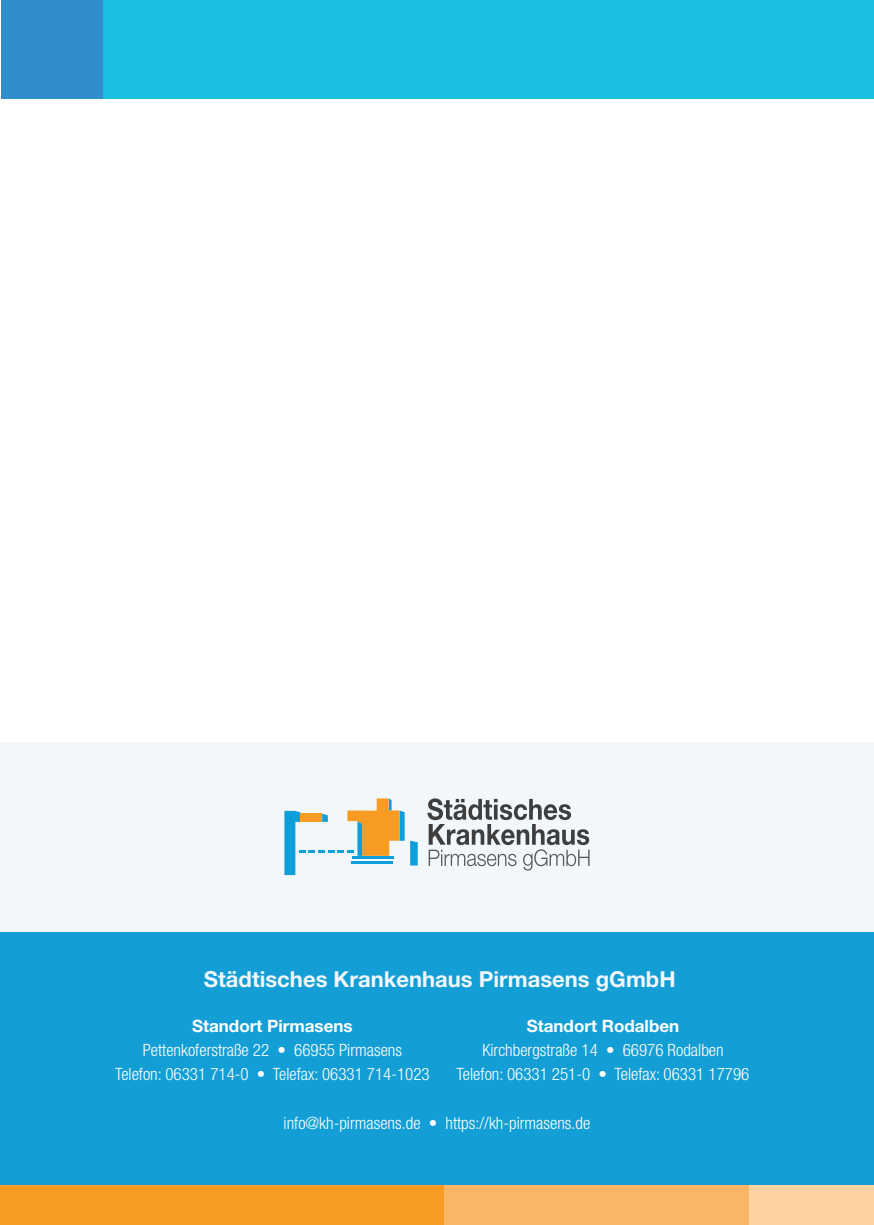
<style>
.page{position:relative;width:874px;height:1225px;background:#fff}
.page>*{position:absolute;margin:0;border:0;box-sizing:border-box;transform-origin:0 0}
.t1{font:700 22px "Helvetica Neue LT Std";color:#f1f7fa}
.t2{font:300 condensed 17px/24px "Helvetica Neue LT Std";color:#fff;text-align:center}
.t3{font:700 17px "Helvetica Neue LT Std";color:#fff}
</style>
<div class="page">
<div style="left:0;top:931px;width:873px;height:294px;background:#139fd5"></div>
<div style="left:0;top:1185px;width:445px;height:40px;background:#f89b23"></div>
<div style="left:444px;top:1185px;width:305px;height:40px;background:#fbb665"></div>
<div style="left:749px;top:1185px;width:124px;height:40px;background:#fdd3a1"></div>
<div style="left:0;top:742px;width:873px;height:189px;background:#f1f7fa"></div>
<div style="left:103px;top:0;width:770px;height:98px;background:#1cbfe1"></div>
<div style="left:1px;top:0;width:102px;height:98px;background:#308ecd"></div>
<svg style="left:410px;top:840px;width:7px;height:25px"></svg>
<svg style="left:284px;top:798px;width:120px;height:77px"></svg>
<svg style="left:427px;top:798px;width:162px;height:72px"></svg>
<p class="t1" style="left:204px;top:965px;width:473px">Städtisches Krankenhaus Pirmasens gGmbH</p>
<p class="t3" style="left:192px;top:1015px;width:162px">Standort Pirmasens</p>
<p class="t2" style="left:115px;top:1037px;width:316px">Pettenkoferstraße 22 • 66955 Pirmasens<br>Telefon: 06331 714-0 • Telefax: 06331 714-1023</p>
<p class="t2" style="left:283px;top:1111px;width:308px">info@kh-pirmasens.de • https://kh-pirmasens.de</p>
<p class="t3" style="left:526px;top:1015px;width:154px">Standort Rodalben</p>
<p class="t2" style="left:456px;top:1037px;width:294px">Kirchbergstraße 14 • 66976 Rodalben<br>Telefon: 06331 251-0 • Telefax: 06331 17796</p>
</div>
